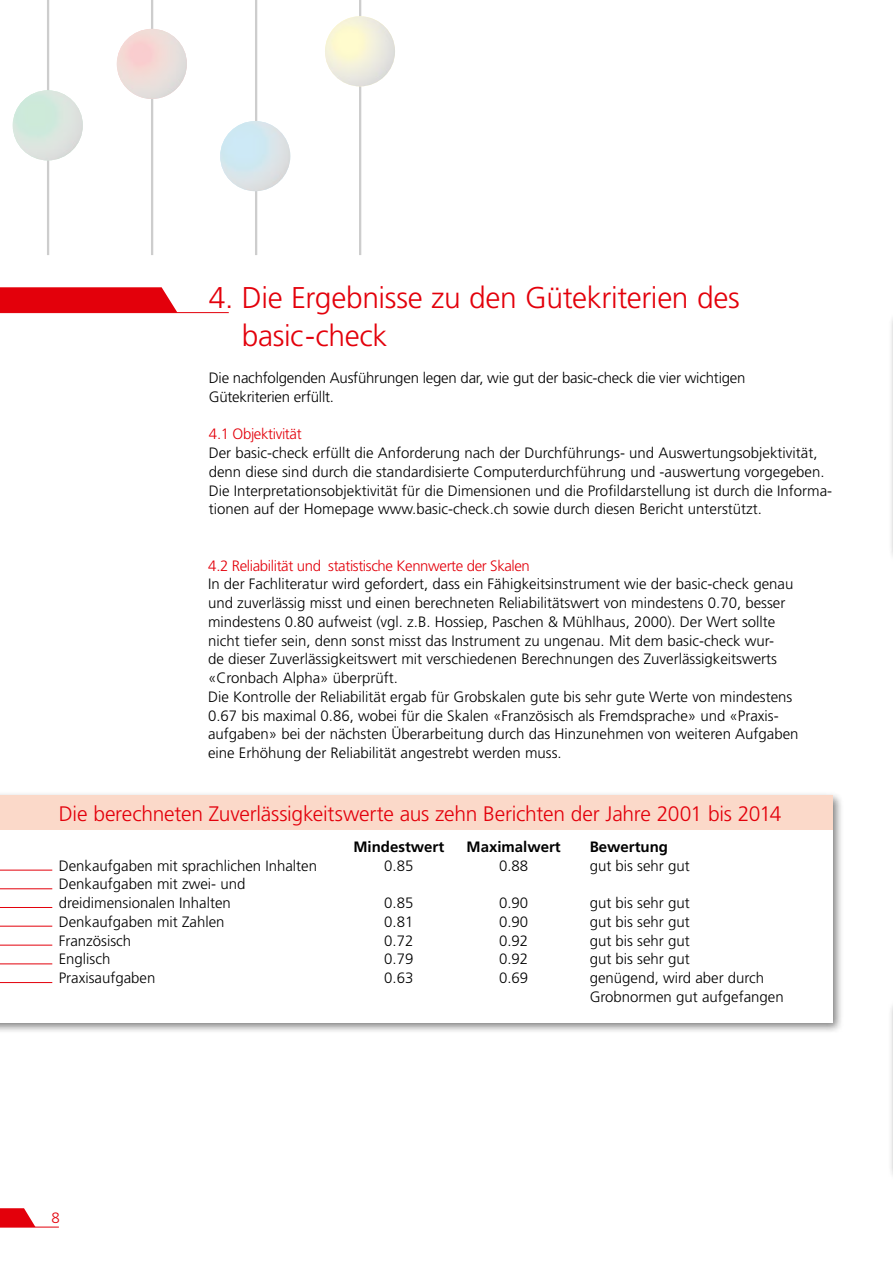
<style>
.page{position:relative;width:893px;height:1263px;background:#fff}
.page>*{position:absolute;margin:0;border:0;box-sizing:border-box;transform-origin:0 0}
.t1{font:300 30px/37.5px "Frutiger LT Std";letter-spacing:-.01em;color:#e3000b}
.t2{font:300 21px "Frutiger LT Std";letter-spacing:-.01em;color:#e3000b}
.t3{font:300 15px/18.8px "Frutiger LT Std";color:#000}
.t4{font:300 15px "Frutiger LT Std";letter-spacing:-.025em;color:#e3000b}
.t5{font:700 15px "Frutiger LT Std";color:#000}
</style>
<div class="page">
<svg style="left:0;top:1208px;width:36px;height:19px"></svg>
<hr style="left:0;top:1227px;width:59px;height:1px;background:#e3000b">
<hr style="left:47px;top:0;width:2px;height:255px;background:#000">
<hr style="left:151px;top:0;width:2px;height:255px;background:#000">
<hr style="left:255px;top:0;width:2px;height:255px;background:#000">
<hr style="left:359px;top:0;width:2px;height:255px;background:#000">
<img style="left:13px;top:90px;width:70px;height:70px;border-radius:35px">
<img style="left:117px;top:29px;width:70px;height:70px">
<img style="left:220px;top:121px;width:70px;height:70px;border-radius:35px">
<img style="left:325px;top:16px;width:70px;height:70px;border-radius:34px">
<div style="left:888px;top:311px;width:5px;height:252px;background:#f7f7f7"></div>
<hr style="left:892px;top:316px;width:1px;height:236px;background:#fff">
<div style="left:888px;top:999px;width:5px;height:183px;background:#f6f6f6"></div>
<hr style="left:892px;top:1004px;width:1px;height:167px;background:#fff">
<div style="left:0;top:791px;width:844px;height:243px;background:#000;opacity:.5"></div>
<div style="left:0;top:796px;width:833px;height:227px;background:#fff"></div>
<div style="left:0;top:796px;width:833px;height:34px;background:#fbd9c9"></div>
<hr style="left:0;top:870px;width:52px;height:1px;background:#e3000b">
<hr style="left:0;top:888px;width:52px;height:1px;background:#e3000b">
<hr style="left:0;top:907px;width:52px;height:1px;background:#e3000b">
<hr style="left:0;top:926px;width:52px;height:1px;background:#e3000b">
<hr style="left:0;top:945px;width:52px;height:1px;background:#e3000b">
<hr style="left:0;top:963px;width:52px;height:1px;background:#e3000b">
<hr style="left:0;top:982px;width:52px;height:1px;background:#e3000b">
<svg style="left:0;top:287px;width:177px;height:25px;background:#e40d18"></svg>
<hr style="left:0;top:312px;width:229px;height:1px;background:#e3000b">
<h1 class="t1" style="left:242px;top:279px;width:500px;text-indent:-33px">4. Die Ergebnisse zu den Gütekriterien des basic-check</h1>
<p class="t3" style="left:209px;top:369px;width:538px">Die nachfolgenden Ausführungen legen dar, wie gut der basic-check die vier wichtigen<br>Gütekriterien erfüllt.</p>
<p class="t4" style="left:209px;top:426px;width:94px">4.1 Objektivität</p>
<p class="t3" style="left:209px;top:444px;width:625px">Der basic-check erfüllt die Anforderung nach der Durchführungs- und Auswertungsobjektivität, denn diese sind durch die standardisierte Computerdurchführung und -auswertung vorgegeben.<br>Die Interpretationsobjektivität für die Dimensionen und die Profildarstellung ist durch die Informa&shy;tionen auf der Homepage www.basic-check.ch sowie durch diesen Bericht unterstützt.</p>
<p class="t4" style="left:208px;top:557px;width:323px">4.2 Reliabilität und statistische Kennwerte der Skalen</p>
<p class="t3" style="left:208px;top:575px;width:592px">In der Fachliteratur wird gefordert, dass ein Fähigkeitsinstrument wie der basic-check genau und zuverlässig misst und einen berechneten Reliabilitätswert von mindestens 0.70, besser mindestens 0.80 aufweist (vgl. z.B. Hossiep, Paschen &amp; Mühlhaus, 2000). Der Wert sollte nicht tiefer sein, denn sonst misst das Instrument zu ungenau. Mit dem basic-check wur-<br>de dieser Zuverlässigkeitswert mit verschiedenen Berechnungen des Zuverlässigkeitswerts «Cronbach Alpha» überprüft.<br>Die Kontrolle der Reliabilität ergab für Grobskalen gute bis sehr gute Werte von mindestens 0.67 bis maximal 0.86, wobei für die Skalen «Französisch als Fremdsprache» und «Praxis&shy;aufgaben» bei der nächsten Überarbeitung durch das Hinzunehmen von weiteren Aufgaben eine Erhöhung der Reliabilität angestrebt werden muss.</p>
<h2 class="t2" style="left:59px;top:801px;width:724px">Die berechneten Zuverlässigkeitswerte aus zehn Berichten der Jahre 2001 bis 2014</h2>
<p class="t5" style="left:353px;top:838px;width:92px">Mindestwert</p>
<p class="t5" style="left:467px;top:838px;width:96px">Maximalwert</p>
<p class="t5" style="left:590px;top:838px;width:80px">Bewertung</p>
<p class="t3" style="left:59px;top:856px;width:260px">Denkaufgaben mit sprachlichen Inhalten</p>
<p class="t3" style="left:384px;top:856px;width:31px">0.85</p>
<p class="t3" style="left:499px;top:856px;width:31px">0.88</p>
<p class="t3" style="left:590px;top:856px;width:102px">gut bis sehr gut</p>
<p class="t3" style="left:59px;top:875px;width:188px">Denkaufgaben mit zwei- und dreidimensionalen Inhalten</p>
<p class="t3" style="left:384px;top:894px;width:31px">0.85</p>
<p class="t3" style="left:499px;top:894px;width:31px">0.90</p>
<p class="t3" style="left:590px;top:894px;width:102px">gut bis sehr gut</p>
<p class="t3" style="left:59px;top:913px;width:167px">Denkaufgaben mit Zahlen</p>
<p class="t3" style="left:384px;top:913px;width:31px">0.81</p>
<p class="t3" style="left:499px;top:913px;width:31px">0.90</p>
<p class="t3" style="left:590px;top:913px;width:102px">gut bis sehr gut</p>
<p class="t3" style="left:59px;top:931px;width:74px">Französisch</p>
<p class="t3" style="left:384px;top:931px;width:31px">0.72</p>
<p class="t3" style="left:499px;top:931px;width:31px">0.92</p>
<p class="t3" style="left:590px;top:931px;width:102px">gut bis sehr gut</p>
<p class="t3" style="left:59px;top:950px;width:53px">Englisch</p>
<p class="t3" style="left:384px;top:950px;width:31px">0.79</p>
<p class="t3" style="left:499px;top:950px;width:31px">0.92</p>
<p class="t3" style="left:590px;top:950px;width:102px">gut bis sehr gut</p>
<p class="t3" style="left:59px;top:969px;width:98px">Praxisaufgaben</p>
<p class="t3" style="left:384px;top:969px;width:31px">0.63</p>
<p class="t3" style="left:499px;top:969px;width:31px">0.69</p>
<p class="t3" style="left:590px;top:969px;width:195px">genügend, wird aber durch<br>Grobnormen gut aufgefangen</p>
<p class="t4" style="left:52px;top:1209px;width:10px">8</p>
</div>
